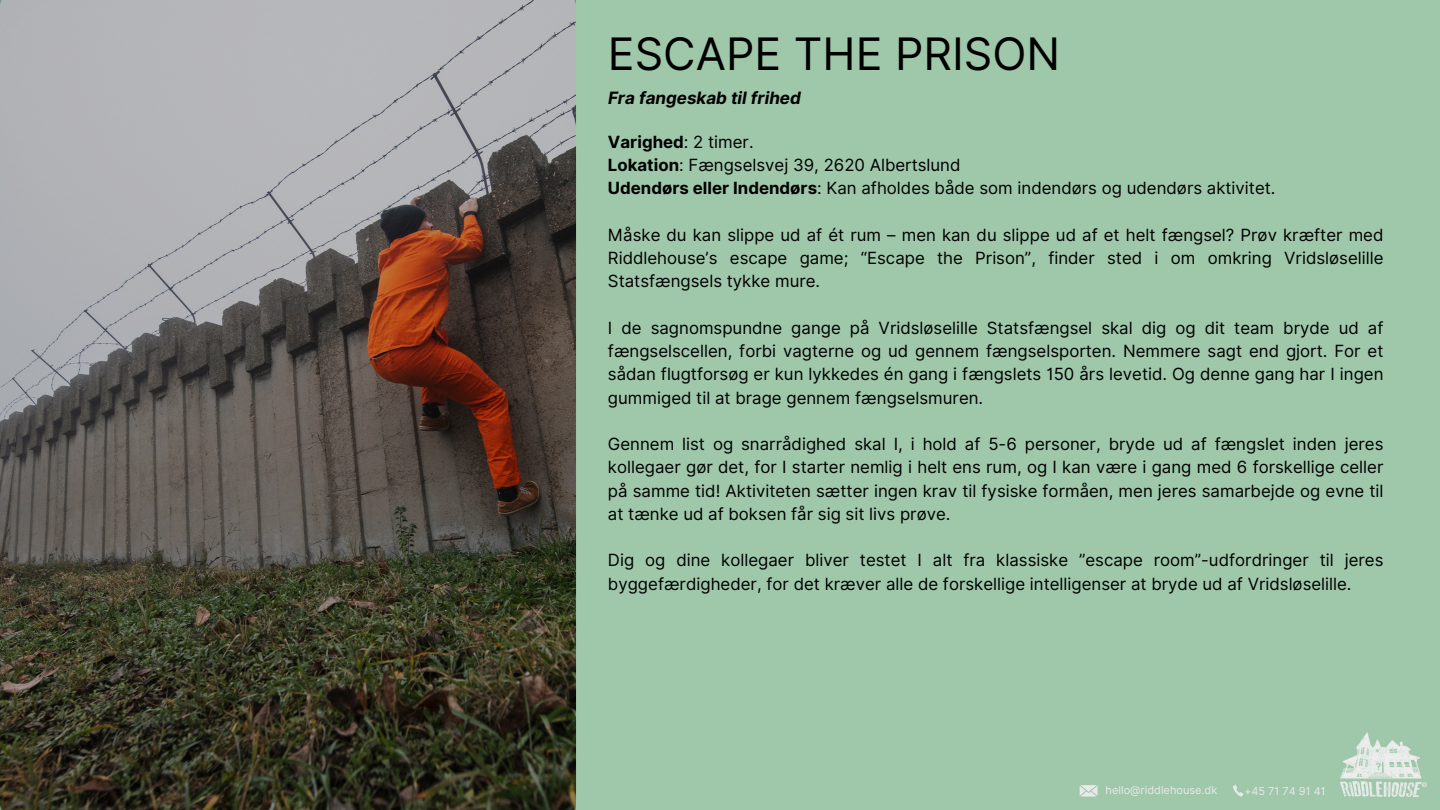
<style>
.page{position:relative;width:1440px;height:810px;background:#9fc7aa}
.page>*{position:absolute;margin:0;border:0;box-sizing:border-box;transform-origin:0 0}
.t1{font:44.8px "Inter";color:#000}
.t2{font:italic 700 17px "Inter";color:#000}
.t3{font:16.8px/23.2px "Inter";color:#000;text-align:justify}
.t4{font:11px "Inter";color:#e9e9e9}
.s1{font-weight:700}
</style>
<div class="page">
<img style="left:1340px;top:733px;width:87px;height:63px">
<svg style="left:0;top:0;width:576px;height:810px;background:#6a655e"></svg>
<svg style="left:1233px;top:785px;width:10px;height:12px"></svg>
<svg style="left:1080px;top:785px;width:18px;height:11px"></svg>
<h1 class="t1" style="left:608px;top:21px;width:454px">ESCAPE THE PRISON</h1>
<p class="t2" style="left:608px;top:85px;width:194px">Fra fangeskab til frihed</p>
<p class="t3" style="left:608px;top:130px;width:669px;text-align:left"><span class="s1">Varighed</span>: 2 timer.<br><span class="s1">Lokation</span>: Fængselsvej 39, 2620 Albertslund<br><span class="s1">Udendørs eller Indendørs</span>: Kan afholdes både som indendørs og udendørs aktivitet.</p>
<p class="t3" style="left:608px;top:223px;width:777px">Måske du kan slippe ud af ét rum – men kan du slippe ud af et helt fængsel? Prøv kræfter med Riddlehouse’s escape game; “Escape the Prison”, finder sted i om omkring Vridsløselille Statsfængsels tykke mure.</p>
<p class="t3" style="left:608px;top:316px;width:777px">I de sagnomspundne gange på Vridsløselille Statsfængsel skal dig og dit team bryde ud af fængselscellen, forbi vagterne og ud gennem fængselsporten. Nemmere sagt end gjort. For et sådan flugtforsøg er kun lykkedes én gang i fængslets 150 års levetid. Og denne gang har I ingen gummiged til at brage gennem fængselsmuren.</p>
<p class="t3" style="left:608px;top:433px;width:777px">Gennem list og snarrådighed skal I, i hold af 5-6 personer, bryde ud af fængslet inden jeres kollegaer gør det, for I starter nemlig i helt ens rum, og I kan være i gang med 6 forskellige celler på samme tid! Aktiviteten sætter ingen krav til fysiske formåen, men jeres samarbejde og evne til at tænke ud af boksen får sig sit livs prøve.</p>
<p class="t3" style="left:608px;top:549px;width:777px">Dig og dine kollegaer bliver testet I alt fra klassiske ”escape room”-udfordringer til jeres byggefærdigheder, for det kræver alle de forskellige intelligenser at bryde ud af Vridsløselille.</p>
<p class="t4" style="left:1106px;top:782px;width:113px">hello@riddlehouse.dk</p>
<p class="t4" style="left:1244px;top:783px;width:83px">+45 71 74 91 41</p>
</div>
